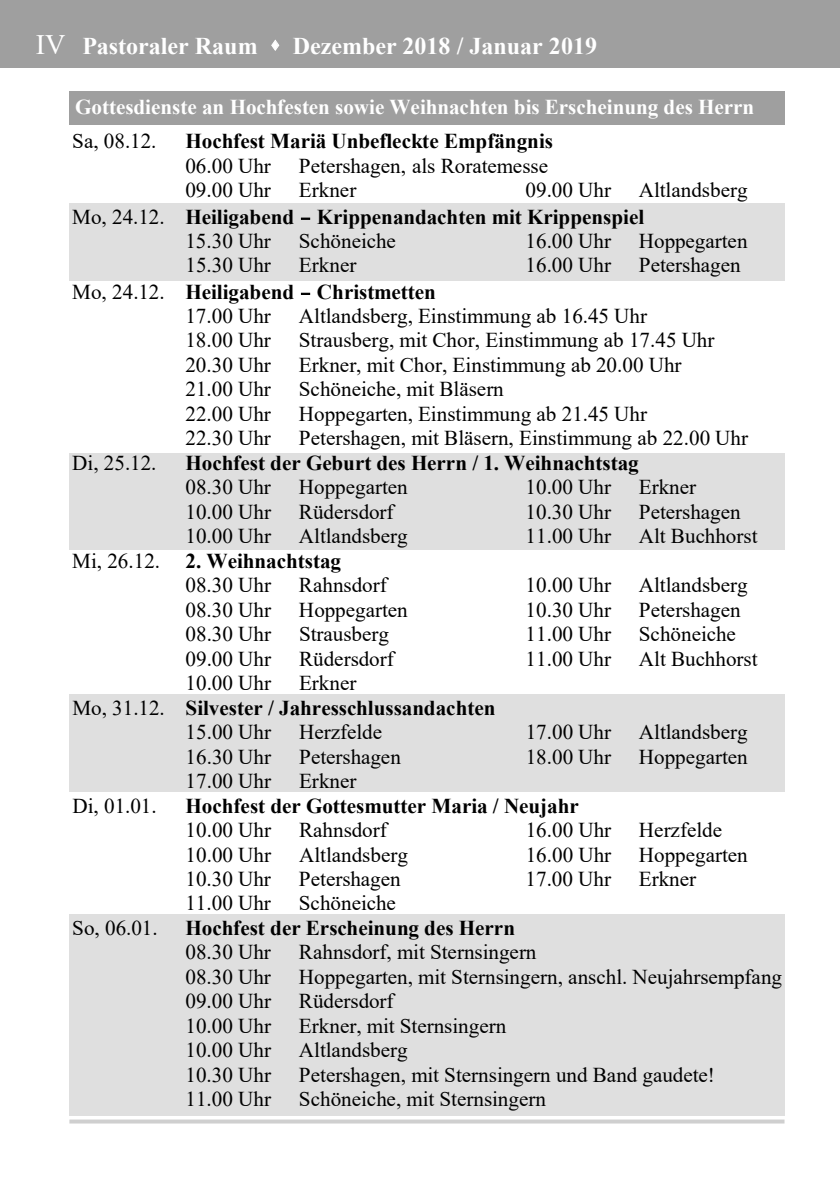
<style>
.page{position:relative;width:840px;height:1191px;background:#fff}
.page>*{position:absolute;margin:0;border:0;box-sizing:border-box;transform-origin:0 0}
.t1{font:700 24px "Times New Roman";color:#fff}
.t2{font:21.2px/24.4px "Times New Roman";color:#000}
.t3{font:700 21.2px/26.8px "Times New Roman";color:#000}
.t4{font:700 21.2px "Times New Roman";color:#fff}
.s1{font-weight:400;font-size:28px}
.s2{font-weight:400}
.s3{font-family:"Franklin Gothic";font-weight:400}
.s4{font-weight:700}
</style>
<div class="page">
<div style="left:0;top:0;width:839px;height:68px;background:#9f9f9f"></div>
<svg style="left:271px;top:39px;width:8px;height:12px"></svg>
<div style="left:69px;top:203px;width:715px;height:78px;background:#dfdfdf"></div>
<div style="left:69px;top:453px;width:715px;height:97px;background:#dfdfdf"></div>
<div style="left:69px;top:694px;width:715px;height:98px;background:#dfdfdf"></div>
<div style="left:69px;top:914px;width:715px;height:201px;background:#dfdfdf"></div>
<hr style="left:69px;top:1119px;width:715px;height:4px;background:#9f9f9f;opacity:.5">
<svg style="left:301px;top:218px;width:9px;height:2px"></svg>
<svg style="left:301px;top:293px;width:9px;height:2px"></svg>
<div style="left:69px;top:91px;width:715px;height:34px;background:#9f9f9f"></div>
<p class="t1" style="left:36px;top:29px;width:562px"><span class="s1">IV</span> Pastoraler Raum ⬧ Dezember 2018 / Januar 2019</p>
<p class="t4" style="left:75px;top:92px;width:680px">Gottesdienste an Hochfesten sowie Weihnachten bis Erscheinung des Herrn</p>
<p class="t2" style="left:72px;top:128px;width:86px">Sa, 08.12.</p>
<p class="t3" style="left:185px;top:127px;width:369px">Hochfest Mariä Unbefleckte Empfängnis</p>
<p class="t2" style="left:185px;top:153px;width:87px">06.00 Uhr</p>
<p class="t2" style="left:299px;top:153px;width:250px">Petershagen, als Roratemesse</p>
<p class="t2" style="left:185px;top:177px;width:87px">09.00 Uhr</p>
<p class="t2" style="left:299px;top:177px;width:59px">Erkner</p>
<p class="t2" style="left:525px;top:177px;width:87px">09.00 Uhr</p>
<p class="t3" style="left:72px;top:176px;width:676px;text-indent:566px"><span class="s2">Altlandsberg<br>Mo, 24.12.</span> Heiligabend <span class="s3">–</span> Krippenandachten mit Krippenspiel</p>
<p class="t2" style="left:185px;top:228px;width:87px">15.30 Uhr</p>
<p class="t2" style="left:299px;top:228px;width:98px">Schöneiche</p>
<p class="t2" style="left:525px;top:228px;width:87px">16.00 Uhr</p>
<p class="t2" style="left:638px;top:228px;width:110px">Hoppegarten</p>
<p class="t2" style="left:185px;top:252px;width:87px">15.30 Uhr</p>
<p class="t2" style="left:299px;top:252px;width:59px">Erkner</p>
<p class="t2" style="left:525px;top:252px;width:87px">16.00 Uhr</p>
<p class="t2" style="left:638px;top:252px;width:103px">Petershagen</p>
<p class="t3" style="left:185px;top:279px;width:252px;line-height:23.8px;text-indent:-113px"><span class="s2">Mo, 24.12.</span> Heiligabend <span class="s3">–</span> Christmetten<br><span class="s2">17.00 Uhr</span></p>
<p class="t2" style="left:299px;top:303px;width:349px">Altlandsberg, Einstimmung ab 16.45 Uhr</p>
<p class="t2" style="left:185px;top:327px;width:87px">18.00 Uhr</p>
<p class="t2" style="left:299px;top:327px;width:417px">Strausberg, mit Chor, Einstimmung ab 17.45 Uhr</p>
<p class="t2" style="left:185px;top:352px;width:87px">20.30 Uhr</p>
<p class="t2" style="left:299px;top:352px;width:384px">Erkner, mit Chor, Einstimmung ab 20.00 Uhr</p>
<p class="t2" style="left:185px;top:376px;width:87px">21.00 Uhr</p>
<p class="t2" style="left:299px;top:376px;width:206px">Schöneiche, mit Bläsern</p>
<p class="t2" style="left:185px;top:401px;width:87px">22.00 Uhr</p>
<p class="t2" style="left:299px;top:401px;width:349px">Hoppegarten, Einstimmung ab 21.45 Uhr</p>
<p class="t2" style="left:185px;top:425px;width:87px">22.30 Uhr</p>
<p class="t2" style="left:299px;top:425px;width:450px">Petershagen, mit Bläsern, Einstimmung ab 22.00 Uhr</p>
<p class="t2" style="left:72px;top:450px;width:86px">Di, 25.12.</p>
<p class="t3" style="left:185px;top:449px;width:454px">Hochfest der Geburt des Herrn / 1. Weihnachtstag</p>
<p class="t2" style="left:185px;top:474px;width:87px">08.30 Uhr</p>
<p class="t2" style="left:299px;top:474px;width:110px">Hoppegarten</p>
<p class="t2" style="left:525px;top:474px;width:87px">10.00 Uhr</p>
<p class="t2" style="left:638px;top:474px;width:59px">Erkner</p>
<p class="t2" style="left:185px;top:498px;width:87px">10.00 Uhr</p>
<p class="t2" style="left:299px;top:498px;width:96px">Rüdersdorf</p>
<p class="t2" style="left:525px;top:498px;width:87px">10.30 Uhr</p>
<p class="t2" style="left:638px;top:498px;width:103px">Petershagen</p>
<p class="t2" style="left:185px;top:523px;width:87px">10.00 Uhr</p>
<p class="t2" style="left:299px;top:523px;width:110px">Altlandsberg</p>
<p class="t2" style="left:525px;top:523px;width:87px">11.00 Uhr</p>
<p class="t2" style="left:638px;top:523px;width:120px">Alt Buchhorst</p>
<p class="t2" style="left:185px;top:547px;width:157px;text-indent:-113px">Mi, 26.12. <span class="s4">2. Weihnachtstag<br></span>08.30 Uhr</p>
<p class="t2" style="left:299px;top:572px;width:89px">Rahnsdorf</p>
<p class="t2" style="left:525px;top:572px;width:87px">10.00 Uhr</p>
<p class="t2" style="left:638px;top:572px;width:110px">Altlandsberg</p>
<p class="t2" style="left:185px;top:596px;width:87px">08.30 Uhr</p>
<p class="t2" style="left:299px;top:596px;width:110px">Hoppegarten</p>
<p class="t2" style="left:525px;top:596px;width:87px">10.30 Uhr</p>
<p class="t2" style="left:638px;top:596px;width:103px">Petershagen</p>
<p class="t2" style="left:185px;top:621px;width:87px">08.30 Uhr</p>
<p class="t2" style="left:299px;top:621px;width:92px">Strausberg</p>
<p class="t2" style="left:525px;top:621px;width:87px">11.00 Uhr</p>
<p class="t2" style="left:638px;top:621px;width:98px">Schöneiche</p>
<p class="t2" style="left:185px;top:645px;width:87px">09.00 Uhr</p>
<p class="t2" style="left:299px;top:645px;width:96px">Rüdersdorf</p>
<p class="t2" style="left:525px;top:645px;width:87px">11.00 Uhr</p>
<p class="t2" style="left:638px;top:645px;width:120px">Alt Buchhorst</p>
<p class="t2" style="left:185px;top:670px;width:87px">10.00 Uhr</p>
<p class="t2" style="left:299px;top:670px;width:59px">Erkner</p>
<p class="t3" style="left:72px;top:693px;width:424px"><span class="s2">Mo, 31.12.</span> Silvester / Jahresschlussandachten</p>
<p class="t2" style="left:185px;top:719px;width:87px">15.00 Uhr</p>
<p class="t2" style="left:299px;top:719px;width:85px">Herzfelde</p>
<p class="t2" style="left:525px;top:719px;width:87px">17.00 Uhr</p>
<p class="t2" style="left:638px;top:719px;width:110px">Altlandsberg</p>
<p class="t2" style="left:185px;top:743px;width:87px">16.30 Uhr</p>
<p class="t2" style="left:299px;top:743px;width:103px">Petershagen</p>
<p class="t2" style="left:525px;top:743px;width:87px">18.00 Uhr</p>
<p class="t2" style="left:638px;top:743px;width:110px">Hoppegarten</p>
<p class="t2" style="left:185px;top:768px;width:87px">17.00 Uhr</p>
<p class="t2" style="left:299px;top:768px;width:59px">Erkner</p>
<p class="t2" style="left:72px;top:792px;width:86px">Di, 01.01.</p>
<p class="t3" style="left:185px;top:791px;width:394px">Hochfest der Gottesmutter Maria / Neujahr</p>
<p class="t2" style="left:185px;top:817px;width:87px">10.00 Uhr</p>
<p class="t2" style="left:299px;top:817px;width:89px">Rahnsdorf</p>
<p class="t2" style="left:525px;top:817px;width:87px">16.00 Uhr</p>
<p class="t2" style="left:638px;top:817px;width:85px">Herzfelde</p>
<p class="t2" style="left:185px;top:841px;width:87px">10.00 Uhr</p>
<p class="t2" style="left:299px;top:841px;width:110px">Altlandsberg</p>
<p class="t2" style="left:525px;top:841px;width:87px">16.00 Uhr</p>
<p class="t2" style="left:638px;top:841px;width:110px">Hoppegarten</p>
<p class="t2" style="left:185px;top:865px;width:87px">10.30 Uhr</p>
<p class="t2" style="left:299px;top:865px;width:103px">Petershagen</p>
<p class="t2" style="left:525px;top:865px;width:87px">17.00 Uhr</p>
<p class="t2" style="left:638px;top:865px;width:59px">Erkner</p>
<p class="t2" style="left:185px;top:890px;width:87px">11.00 Uhr</p>
<p class="t2" style="left:299px;top:890px;width:98px">Schöneiche</p>
<p class="t2" style="left:72px;top:915px;width:87px">So, 06.01.</p>
<p class="t3" style="left:185px;top:913px;width:331px">Hochfest der Erscheinung des Herrn</p>
<p class="t2" style="left:185px;top:939px;width:87px">08.30 Uhr</p>
<p class="t2" style="left:299px;top:939px;width:239px">Rahnsdorf, mit Sternsingern</p>
<p class="t2" style="left:185px;top:963px;width:87px">08.30 Uhr</p>
<p class="t2" style="left:299px;top:963px;width:484px">Hoppegarten, mit Sternsingern, anschl. Neujahrsempfang</p>
<p class="t2" style="left:185px;top:988px;width:87px">09.00 Uhr</p>
<p class="t2" style="left:299px;top:988px;width:96px">Rüdersdorf</p>
<p class="t2" style="left:185px;top:1012px;width:87px">10.00 Uhr</p>
<p class="t2" style="left:299px;top:1012px;width:209px">Erkner, mit Sternsingern</p>
<p class="t2" style="left:185px;top:1037px;width:87px">10.00 Uhr</p>
<p class="t2" style="left:299px;top:1037px;width:110px">Altlandsberg</p>
<p class="t2" style="left:185px;top:1061px;width:87px">10.30 Uhr</p>
<p class="t2" style="left:299px;top:1061px;width:417px">Petershagen, mit Sternsingern und Band gaudete!</p>
<p class="t2" style="left:185px;top:1086px;width:87px">11.00 Uhr</p>
<p class="t2" style="left:299px;top:1086px;width:248px">Schöneiche, mit Sternsingern</p>
</div>
